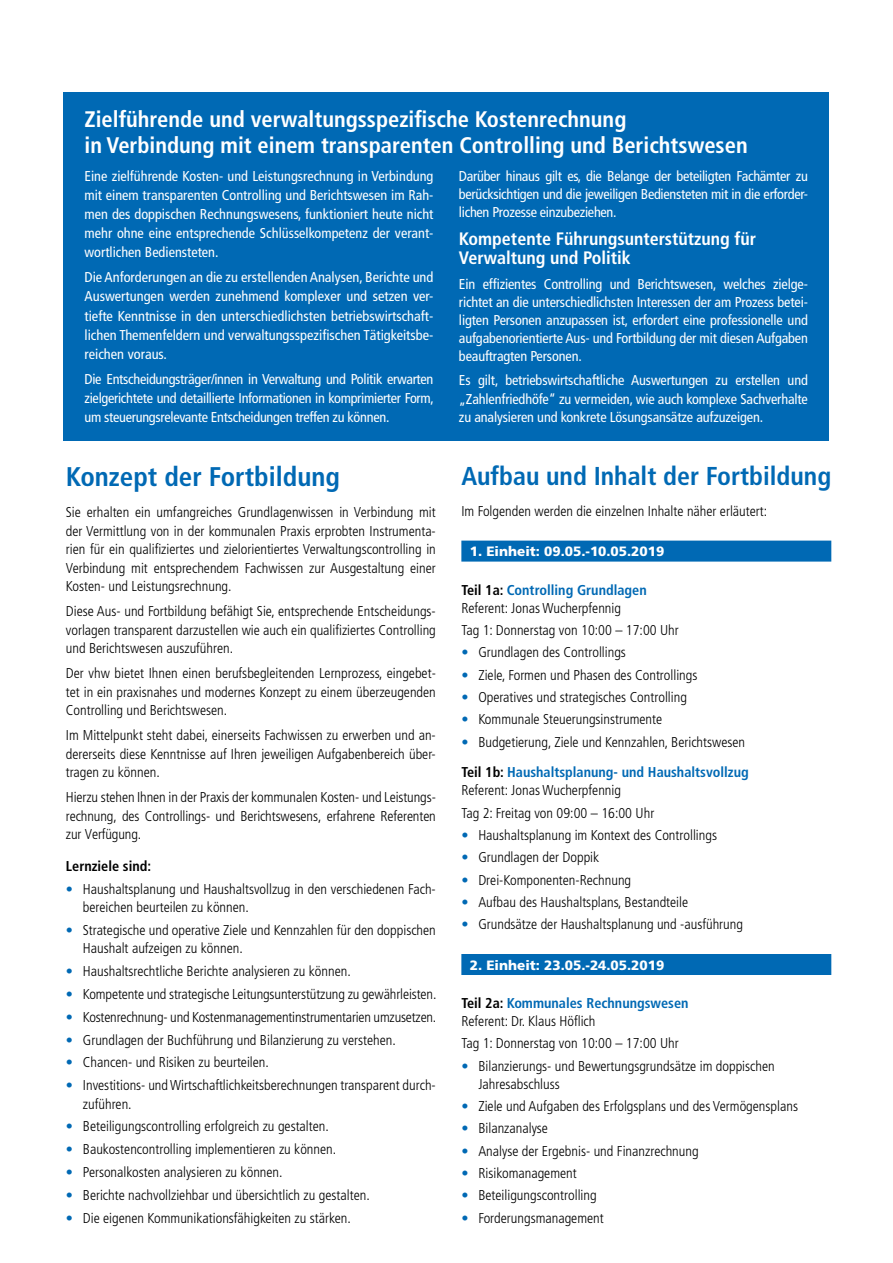
<style>
.page{position:relative;width:893px;height:1263px;background:#fff}
.page>*{position:absolute;margin:0;border:0;box-sizing:border-box;transform-origin:0 0}
.t1{font:700 condensed 27px "Frutiger";color:#0069b4}
.t2{font:700 condensed 25.8px "Frutiger";color:#0069b4}
.t3{font:700 condensed 22.5px/25.5px "Frutiger";color:#fff}
.t4{font:700 condensed 18px/19.5px "Frutiger";color:#fff}
.t5{font:300 condensed 14.25px/18.6px "Frutiger";color:#000}
.t6{font:condensed 14.25px/19px "Frutiger";letter-spacing:-.01em;color:#fff;text-align:justify}
.t7{font:700 condensed 14.25px/18px "Frutiger";color:#0069b4}
.t8{font:700 condensed 14.25px "Frutiger";color:#000}
.t9{font:900 13.5px "Frutiger";color:#fff}
.s1{color:#0069b4}
.s2{font-weight:700}
.s3{font-weight:700;color:#0069b4}
.s4{color:#000}
.s5{font-weight:300;color:#000}
</style>
<div class="page">
<div style="left:64px;top:92px;width:765px;height:349px;background:#0069b4"></div>
<div style="left:461px;top:541px;width:370px;height:21px;background:#0069b4"></div>
<div style="left:461px;top:954px;width:370px;height:21px;background:#0069b4"></div>
<h3 class="t3" style="left:85px;top:107px;width:665px">Zielführende und verwaltungsspezifische Kostenrechnung<br>in Verbindung mit einem transparenten Controlling und Berichtswesen</h3>
<p class="t6" style="left:85px;top:166px;width:350px">Eine zielführende Kosten- und Leistungsrechnung in Verbindung mit einem transparenten Controlling und Berichtswesen im Rah&shy;men des doppischen Rechnungswesens, funktioniert heute nicht mehr ohne eine entsprechende Schlüsselkompetenz der verant&shy;wortlichen Bediensteten.</p>
<p class="t6" style="left:85px;top:268px;width:350px">Die Anforderungen an die zu erstellenden Analysen, Berichte und Auswertungen werden zunehmend komplexer und setzen ver&shy;tiefte Kenntnisse in den unterschiedlichsten betriebswirtschaft&shy;lichen Themenfeldern und verwaltungsspezifischen Tätigkeitsbe&shy;reichen voraus.</p>
<p class="t6" style="left:85px;top:370px;width:351px">Die Entscheidungsträger/innen in Verwaltung und Politik erwarten zielgerichtete und detaillierte Informationen in komprimierter Form, um steuerungsrelevante Entscheidungen treffen zu können.</p>
<h1 class="t1" style="left:66px;top:460px;width:275px">Konzept der Fortbildung</h1>
<p class="t5" style="left:66px;top:503px;width:371px;text-align:justify">Sie erhalten ein umfangreiches Grundlagenwissen in Verbindung mit der Vermittlung von in der kommunalen Praxis erprobten Instrumenta&shy;rien für ein qualifiziertes und zielorientiertes Verwaltungscontrolling in Verbindung mit entsprechendem Fachwissen zur Ausgestaltung einer Kosten- und Leistungsrechnung.</p>
<p class="t5" style="left:66px;top:602px;width:371px;text-align:justify">Diese Aus- und Fortbildung befähigt Sie, entsprechende Entscheidungs&shy;vorlagen transparent darzustellen wie auch ein qualifiziertes Controlling und Berichtswesen auszuführen.</p>
<p class="t5" style="left:66px;top:664px;width:371px;text-align:justify">Der vhw bietet Ihnen einen berufsbegleitenden Lernprozess, eingebet&shy;tet in ein praxisnahes und modernes Konzept zu einem überzeugenden Controlling und Berichtswesen.</p>
<p class="t5" style="left:66px;top:726px;width:371px;text-align:justify">Im Mittelpunkt steht dabei, einerseits Fachwissen zu erwerben und an&shy;dererseits diese Kenntnisse auf Ihren jeweiligen Aufgabenbereich über&shy;tragen zu können.</p>
<p class="t5" style="left:66px;top:788px;width:371px;text-align:justify">Hierzu stehen Ihnen in der Praxis der kommunalen Kosten- und Leistungs&shy;rechnung, des Controllings- und Berichtswesens, erfahrene Referenten zur Verfügung.</p>
<p class="t8" style="left:66px;top:857px;width:87px">Lernziele sind:</p>
<p class="t5" style="left:83px;top:879px;width:354px;text-indent:-17px"><span class="s1">•</span> Haushaltsplanung und Haushaltsvollzug in den verschiedenen Fach&shy;bereichen beurteilen zu können.</p>
<p class="t5" style="left:83px;top:921px;width:354px;text-indent:-17px"><span class="s1">•</span> Strategische und operative Ziele und Kennzahlen für den doppischen<br>Haushalt aufzeigen zu können.</p>
<p class="t5" style="left:66px;top:962px;width:286px"><span class="s1">•</span> Haushaltsrechtliche Berichte analysieren zu können.</p>
<p class="t5" style="left:66px;top:985px;width:372px"><span class="s1">•</span> Kompetente und strategische Leitungsunterstützung zu gewährleisten.</p>
<p class="t5" style="left:66px;top:1008px;width:372px"><span class="s1">•</span> Kostenrechnung- und Kostenmanagementinstrumentarien umzusetzen.</p>
<p class="t5" style="left:66px;top:1030px;width:331px"><span class="s1">•</span> Grundlagen der Buchführung und Bilanzierung zu verstehen.</p>
<p class="t5" style="left:66px;top:1053px;width:205px"><span class="s1">•</span> Chancen- und Risiken zu beurteilen.</p>
<p class="t5" style="left:83px;top:1076px;width:354px;text-indent:-17px"><span class="s1">•</span> Investitions- und Wirtschaftlichkeitsberechnungen transparent durch&shy;zuführen.</p>
<p class="t5" style="left:66px;top:1117px;width:265px"><span class="s1">•</span> Beteiligungscontrolling erfolgreich zu gestalten.</p>
<p class="t5" style="left:66px;top:1140px;width:272px"><span class="s1">•</span> Baukostencontrolling implementieren zu können.</p>
<p class="t5" style="left:66px;top:1163px;width:218px"><span class="s1">•</span> Personalkosten analysieren zu können.</p>
<p class="t5" style="left:66px;top:1186px;width:305px"><span class="s1">•</span> Berichte nachvollziehbar und übersichtlich zu gestalten.</p>
<p class="t5" style="left:66px;top:1208px;width:286px"><span class="s1">•</span> Die eigenen Kommunikationsfähigkeiten zu stärken.</p>
<p class="t6" style="left:459px;top:167px;width:350px;line-height:18px">Darüber hinaus gilt es, die Belange der beteiligten Fachämter zu berücksichtigen und die jeweiligen Bediensteten mit in die erforder&shy;lichen Prozesse einzubeziehen.</p>
<p class="t4" style="left:459px;top:229px;width:299px">Kompetente Führungsunterstützung für<br>Verwaltung und Politik</p>
<p class="t6" style="left:459px;top:275px;width:350px;line-height:18px">Ein effizientes Controlling und Berichtswesen, welches zielge&shy;richtet an die unterschiedlichsten Interessen der am Prozess betei&shy;ligten Personen anzupassen ist, erfordert eine professionelle und aufgabenorientierte Aus- und Fortbildung der mit diesen Aufgaben beauftragten Personen.</p>
<p class="t6" style="left:459px;top:372px;width:350px;line-height:18px">Es gilt, betriebswirtschaftliche Auswertungen zu erstellen und „Zahlenfriedhöfe“ zu vermeiden, wie auch komplexe Sachverhalte zu analysieren und konkrete Lösungsansätze aufzuzeigen.</p>
<h2 class="t2" style="left:461px;top:461px;width:371px">Aufbau und Inhalt der Fortbildung</h2>
<p class="t5" style="left:461px;top:502px;width:307px">Im Folgenden werden die einzelnen Inhalte näher erläutert:</p>
<p class="t9" style="left:470px;top:543px;width:196px">1. Einheit: 09.05.-10.05.2019</p>
<p class="t5" style="left:461px;top:581px;width:187px;line-height:18px"><span class="s2">Teil 1a:</span> <span class="s3">Controlling Grundlagen<br></span>Referent: Jonas Wucherpfennig</p>
<p class="t5" style="left:461px;top:621px;width:219px">Tag 1: Donnerstag von 10:00 – 17:00 Uhr</p>
<p class="t5" style="left:461px;top:643px;width:166px"><span class="s1">•</span> Grundlagen des Controllings</p>
<p class="t5" style="left:461px;top:665px;width:238px"><span class="s1">•</span> Ziele, Formen und Phasen des Controllings</p>
<p class="t5" style="left:461px;top:688px;width:227px"><span class="s1">•</span> Operatives und strategisches Controlling</p>
<p class="t5" style="left:461px;top:710px;width:202px"><span class="s1">•</span> Kommunale Steuerungsinstrumente</p>
<p class="t5" style="left:461px;top:726px;width:289px;line-height:30.8px"><span class="s1">•</span> Budgetierung, Ziele und Kennzahlen, Berichtswesen<br><span class="s2">Teil 1b:</span> <span class="s3">Haushaltsplanung- und Haushaltsvollzug</span></p>
<p class="t5" style="left:461px;top:779px;width:194px;line-height:22.4px">Referent: Jonas Wucherpfennig<br>Tag 2: Freitag von 09:00 – 16:00 Uhr</p>
<p class="t5" style="left:461px;top:826px;width:257px"><span class="s1">•</span> Haushaltsplanung im Kontext des Controllings</p>
<p class="t5" style="left:461px;top:848px;width:139px"><span class="s1">•</span> Grundlagen der Doppik</p>
<p class="t5" style="left:461px;top:871px;width:171px"><span class="s1">•</span> Drei-Komponenten-Rechnung</p>
<p class="t5" style="left:461px;top:893px;width:228px"><span class="s1">•</span> Aufbau des Haushaltsplans, Bestandteile</p>
<p class="t5" style="left:461px;top:915px;width:283px"><span class="s1">•</span> Grundsätze der Haushaltsplanung und -ausführung</p>
<p class="t9" style="left:470px;top:957px;width:196px">2. Einheit: 23.05.-24.05.2019</p>
<p class="t7" style="left:461px;top:994px;width:229px"><span class="s4">Teil 2a:</span> Kommunales Rechnungswesen<br><span class="s5">Referent: Dr. Klaus Höflich</span></p>
<p class="t5" style="left:461px;top:1034px;width:219px">Tag 1: Donnerstag von 10:00 – 17:00 Uhr</p>
<p class="t5" style="left:478px;top:1057px;width:298px;line-height:18px;text-indent:-17px"><span class="s1">•</span> Bilanzierungs- und Bewertungsgrundsätze im doppischen<br>Jahresabschluss</p>
<p class="t5" style="left:461px;top:1097px;width:338px"><span class="s1">•</span> Ziele und Aufgaben des Erfolgsplans und des Vermögensplans</p>
<p class="t5" style="left:461px;top:1119px;width:88px"><span class="s1">•</span> Bilanzanalyse</p>
<p class="t5" style="left:461px;top:1141px;width:239px"><span class="s1">•</span> Analyse der Ergebnis- und Finanzrechnung</p>
<p class="t5" style="left:461px;top:1164px;width:117px"><span class="s1">•</span> Risikomanagement</p>
<p class="t5" style="left:461px;top:1186px;width:137px"><span class="s1">•</span> Beteiligungscontrolling</p>
<p class="t5" style="left:461px;top:1208px;width:144px"><span class="s1">•</span> Forderungsmanagement</p>
</div>
